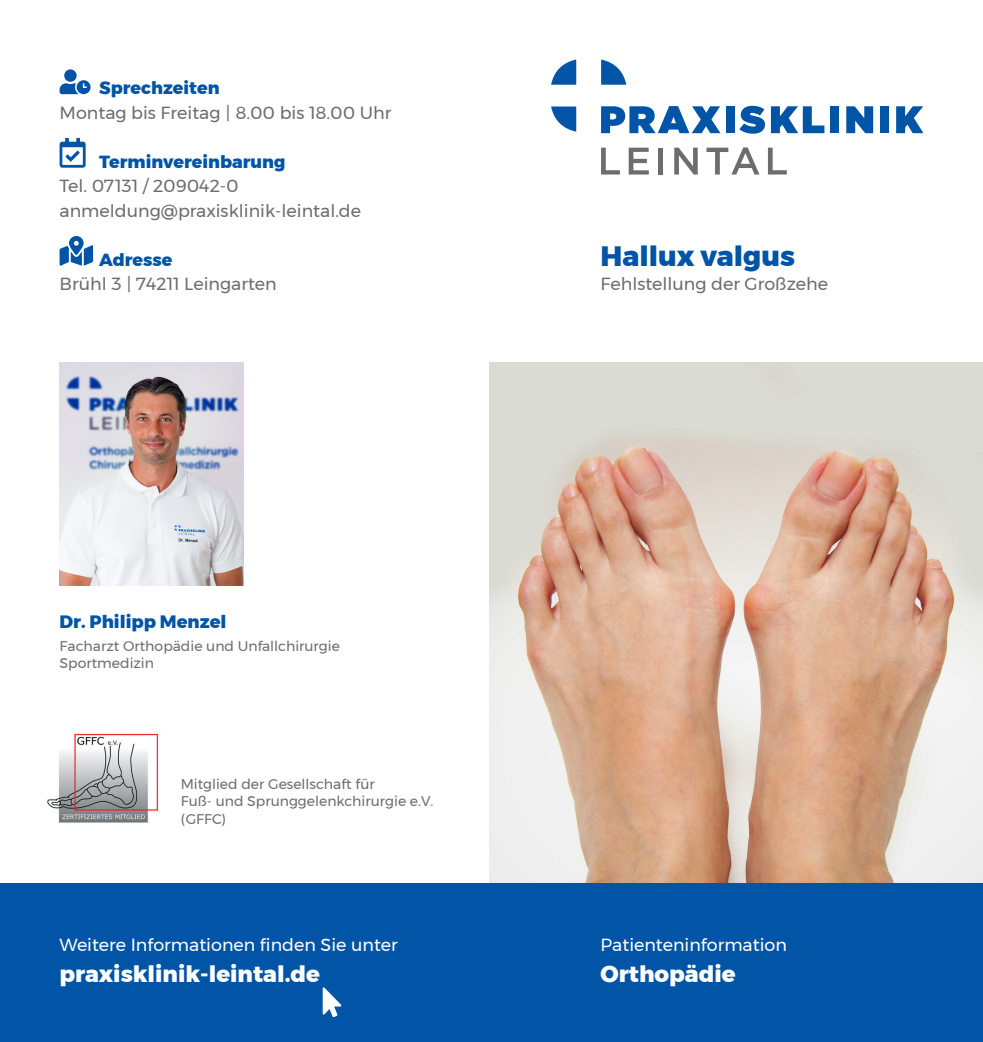
<style>
.page{position:relative;width:983px;height:1042px;background:#fff}
.page>*{position:absolute;margin:0;border:0;box-sizing:border-box;transform-origin:0 0}
.t1{font:800 28px "Montserrat";color:#0154a6}
.t2{font:800 22.75px "Montserrat";color:#fff}
.t3{font:800 17.85px "Montserrat";color:#0154a6}
.t4{font:17.5px/24.5px "Montserrat";color:#6c6d70}
.t5{font:17.5px "Montserrat";color:#fff}
.t6{font:800 17.5px "Montserrat";color:#0154a6}
.t7{font:14px/17.5px "Montserrat";color:#6c6d70}
</style>
<div class="page">
<img style="left:489px;top:362px;width:493px;height:521px">
<svg style="left:601px;top:106px;width:119px;height:27px"></svg>
<div style="left:725px;top:106px;width:9px;height:27px;background:#0154a6"></div>
<svg style="left:739px;top:106px;width:25px;height:28px"></svg>
<svg style="left:770px;top:106px;width:54px;height:27px"></svg>
<div style="left:830px;top:106px;width:9px;height:27px;background:#0154a6"></div>
<svg style="left:846px;top:106px;width:26px;height:27px"></svg>
<div style="left:879px;top:106px;width:9px;height:27px;background:#0154a6"></div>
<svg style="left:896px;top:106px;width:27px;height:27px"></svg>
<svg style="left:601px;top:148px;width:18px;height:26px"></svg>
<svg style="left:628px;top:148px;width:20px;height:26px"></svg>
<div style="left:658px;top:148px;width:5px;height:26px;background:#6c6d70"></div>
<svg style="left:674px;top:148px;width:23px;height:26px"></svg>
<svg style="left:706px;top:147px;width:53px;height:27px"></svg>
<svg style="left:767px;top:148px;width:19px;height:26px"></svg>
<svg style="left:551px;top:60px;width:25px;height:25px"></svg>
<svg style="left:601px;top:60px;width:25px;height:25px"></svg>
<svg style="left:551px;top:106px;width:25px;height:26px"></svg>
<div style="left:0;top:883px;width:982px;height:159px;background:#0154a6"></div>
<svg style="left:322px;top:987px;width:19px;height:30px"></svg>
<svg style="left:60px;top:69px;width:31px;height:25px"></svg>
<svg style="left:60px;top:138px;width:26px;height:30px"></svg>
<svg style="left:60px;top:236px;width:33px;height:30px"></svg>
<img style="left:60px;top:362px;width:183px;height:223px">
<img style="left:47px;top:733px;width:112px;height:90px">
<p class="t6" style="left:99px;top:74px;width:122px">Sprechzeiten</p>
<p class="t4" style="left:60px;top:100px;width:333px">Montag bis Freitag | 8.00 bis 18.00 Uhr</p>
<p class="t6" style="left:99px;top:147px;width:188px">Terminvereinbarung</p>
<p class="t4" style="left:60px;top:174px;width:303px">Tel. 07131 / 209042-0 anmeldung@praxisklinik-leintal.de</p>
<p class="t6" style="left:99px;top:245px;width:75px">Adresse</p>
<p class="t4" style="left:60px;top:272px;width:219px">Brühl 3 | 74211 Leingarten</p>
<p class="t3" style="left:60px;top:607px;width:168px">Dr. Philipp Menzel</p>
<p class="t7" style="left:60px;top:637px;width:282px">Facharzt Orthopädie und Unfallchirurgie<br>Sportmedizin</p>
<p class="t7" style="left:181px;top:775px;width:254px">Mitglied der Gesellschaft für<br>Fuß- und Sprunggelenkchirurgie e.V. (GFFC)</p>
<p class="t5" style="left:60px;top:931px;width:339px">Weitere Informationen finden Sie unter</p>
<h2 class="t2" style="left:60px;top:956px;width:262px">praxisklinik-leintal.de</h2>
<h1 class="t1" style="left:600px;top:233px;width:196px">Hallux valgus</h1>
<p class="t4" style="left:600px;top:271px;width:229px">Fehlstellung der Großzehe</p>
<p class="t5" style="left:600px;top:931px;width:188px">Patienteninformation</p>
<h2 class="t2" style="left:600px;top:956px;width:137px">Orthopädie</h2>
</div>
